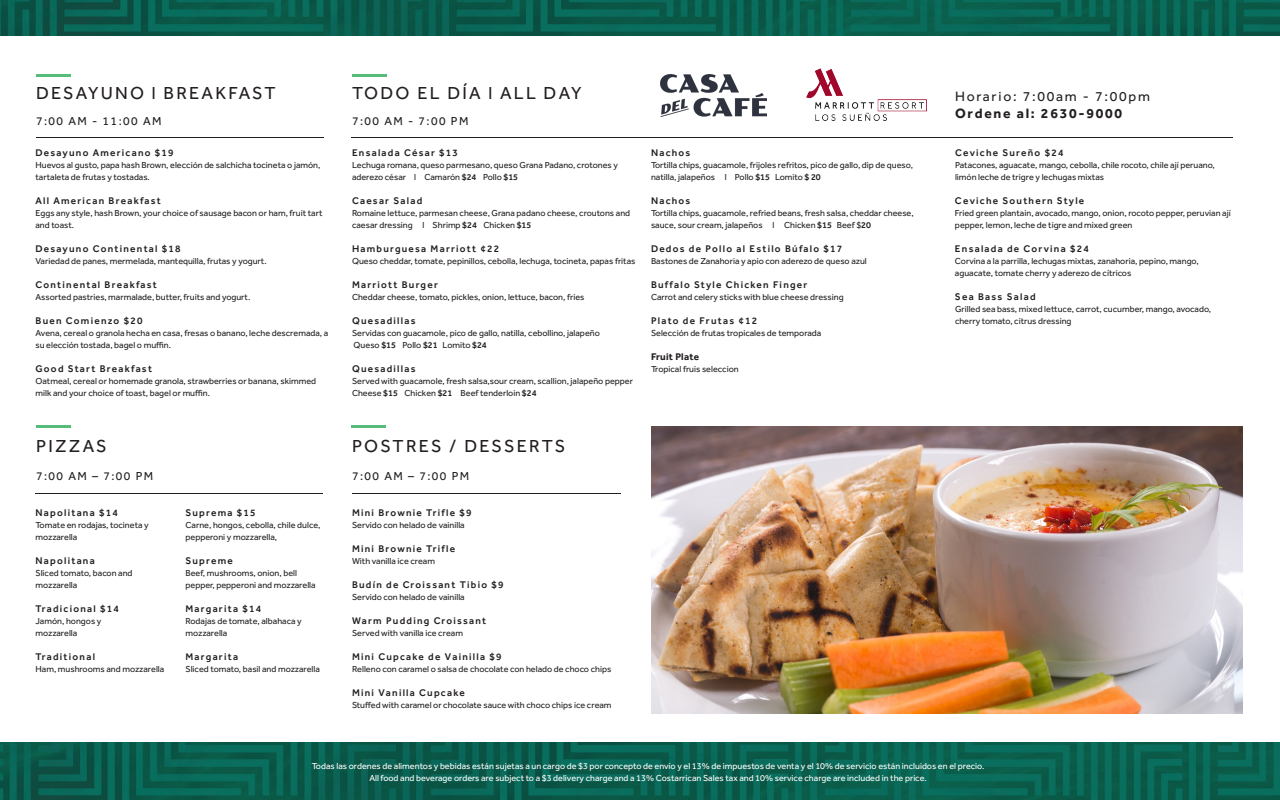
<style>
.page{position:relative;width:1280px;height:800px;background:#fff}
.page>*{position:absolute;margin:0;border:0;box-sizing:border-box;transform-origin:0 0}
.t1{font:18px "Effra";letter-spacing:.125em;color:#231f20}
.t2{font:14px "Effra";letter-spacing:.125em;color:#231f20}
.t3{font:700 14px "Effra";letter-spacing:.125em;color:#231f20}
.t4{font:12px "Effra";letter-spacing:.125em;color:#231f20}
.t5{font:500 10px "Effra";letter-spacing:.125em;color:#231f20}
.t6{font:700 10px "Effra";letter-spacing:.025em;color:#231f20}
.t7{font:9px/12px "Effra";color:#231f20}
.t8{font:9px "Effra";color:#fff}
.s1{font-weight:500}
</style>
<div class="page">
<img style="left:0;top:742px;width:1280px;height:58px">
<img style="left:0;top:0;width:1280px;height:36px">
<hr style="left:36px;top:426px;width:34px;height:2px;background:#55bc7a">
<hr style="left:352px;top:426px;width:34px;height:2px;background:#55bc7a">
<hr style="left:352px;top:75px;width:34px;height:2px;background:#55bc7a">
<hr style="left:36px;top:75px;width:35px;height:2px;background:#55bc7a">
<img style="left:651px;top:426px;width:591px;height:287px">
<hr style="left:36px;top:137px;width:288px;height:1px;background:#231f20">
<hr style="left:352px;top:137px;width:881px;height:1px;background:#231f20">
<hr style="left:36px;top:493px;width:287px;height:1px;background:#231f20">
<hr style="left:352px;top:493px;width:269px;height:1px;background:#231f20">
<img style="left:806px;top:68px;width:121px;height:52px">
<img style="left:660px;top:75px;width:107px;height:41px">
<p class="t1" style="left:36px;top:82px;width:241px">DESAYUNO l BREAKFAST</p>
<p class="t1" style="left:352px;top:82px;width:231px">TODO EL DÍA l ALL DAY</p>
<p class="t4" style="left:36px;top:114px;width:127px">7:00 AM - 11:00 AM</p>
<p class="t4" style="left:352px;top:114px;width:118px">7:00 AM - 7:00 PM</p>
<p class="t5" style="left:36px;top:147px;width:140px">Desayuno Americano $19</p>
<p class="t7" style="left:36px;top:159px;width:287px">Huevos al gusto, papa hash Brown, elección de salchicha tocineta o jamón, tartaleta de frutas y tostadas.</p>
<p class="t5" style="left:36px;top:195px;width:127px">All American Breakfast</p>
<p class="t7" style="left:36px;top:207px;width:289px">Eggs any style, hash Brown, your choice of sausage bacon or ham, fruit tart and toast.</p>
<p class="t5" style="left:36px;top:243px;width:147px">Desayuno Continental $18</p>
<p class="t7" style="left:36px;top:255px;width:233px">Variedad de panes, mermelada, mantequilla, frutas y yogurt.</p>
<p class="t5" style="left:36px;top:279px;width:123px">Continental Breakfast</p>
<p class="t7" style="left:36px;top:291px;width:216px">Assorted pastries, marmalade, butter, fruits and yogurt.</p>
<p class="t5" style="left:36px;top:315px;width:109px">Buen Comienzo $20</p>
<p class="t7" style="left:36px;top:327px;width:294px">Avena, cereal o granola hecha en casa, fresas o banano, leche descremada, a su elección tostada, bagel o muffin.</p>
<p class="t5" style="left:36px;top:363px;width:118px">Good Start Breakfast</p>
<p class="t7" style="left:36px;top:375px;width:282px">Oatmeal, cereal or homemade granola, strawberries or banana, skimmed milk and your choice of toast, bagel or muffin.</p>
<p class="t5" style="left:352px;top:147px;width:108px">Ensalada César $13</p>
<p class="t7" style="left:352px;top:159px;width:268px">Lechuga romana, queso parmesano, queso Grana Padano, crotones y aderezo césar l Camarón <span class="s1">$24</span> Pollo <span class="s1">$15</span></p>
<p class="t5" style="left:352px;top:195px;width:72px">Caesar Salad</p>
<p class="t7" style="left:352px;top:207px;width:280px">Romaine lettuce, parmesan cheese, Grana padano cheese, croutons and caesar dressing l Shrimp <span class="s1">$24</span> Chicken <span class="s1">$15</span></p>
<p class="t5" style="left:352px;top:243px;width:149px">Hamburguesa Marriott ¢22</p>
<p class="t7" style="left:352px;top:255px;width:285px">Queso cheddar, tomate, pepinillos, cebolla, lechuga, tocineta, papas fritas</p>
<p class="t5" style="left:352px;top:279px;width:87px">Marriott Burger</p>
<p class="t7" style="left:352px;top:291px;width:234px">Cheddar cheese, tomato, pickles, onion, lettuce, bacon, fries</p>
<p class="t5" style="left:352px;top:315px;width:65px">Quesadillas</p>
<p class="t7" style="left:352px;top:327px;width:249px">Servidas con guacamole, pico de gallo, natilla, cebollino, jalapeño</p>
<p class="t7" style="left:354px;top:339px;width:135px">Queso <span class="s1">$15</span> Pollo <span class="s1">$21</span> Lomito <span class="s1">$24</span></p>
<p class="t5" style="left:352px;top:363px;width:65px">Quesadillas</p>
<p class="t7" style="left:352px;top:375px;width:283px">Served with guacamole, fresh salsa,sour cream, scallion, jalapeño pepper</p>
<p class="t7" style="left:352px;top:387px;width:186px">Cheese <span class="s1">$15</span> Chicken <span class="s1">$21</span> Beef tenderloin <span class="s1">$24</span></p>
<p class="t5" style="left:651px;top:147px;width:41px">Nachos</p>
<p class="t7" style="left:651px;top:159px;width:263px">Tortilla chips, guacamole, frijoles refritos, pico de gallo, dip de queso,</p>
<p class="t7" style="left:651px;top:171px;width:171px">natilla, jalapeños l Pollo <span class="s1">$15</span> Lomito <span class="s1">$ 20</span></p>
<p class="t5" style="left:651px;top:195px;width:41px">Nachos</p>
<p class="t7" style="left:651px;top:207px;width:264px">Tortilla chips, guacamole, refried beans, fresh salsa, cheddar cheese,</p>
<p class="t7" style="left:651px;top:219px;width:222px">sauce, sour cream, jalapeños l Chicken <span class="s1">$15</span> Beef $<span class="s1">20</span></p>
<p class="t5" style="left:651px;top:243px;width:193px">Dedos de Pollo al Estilo Búfalo $17</p>
<p class="t7" style="left:651px;top:255px;width:217px">Bastones de Zanahoria y apio con aderezo de queso azul</p>
<p class="t5" style="left:651px;top:279px;width:158px">Buffalo Style Chicken Finger</p>
<p class="t7" style="left:651px;top:291px;width:194px">Carrot and celery sticks with blue cheese dressing</p>
<p class="t5" style="left:651px;top:315px;width:108px">Plato de Frutas ¢12</p>
<p class="t7" style="left:651px;top:327px;width:172px">Selección de frutas tropicales de temporada</p>
<p class="t6" style="left:651px;top:351px;width:50px">Fruit Plate</p>
<p class="t7" style="left:651px;top:363px;width:89px">Tropical fruis seleccion</p>
<p class="t1" style="left:36px;top:435px;width:72px">PIZZAS</p>
<p class="t1" style="left:352px;top:435px;width:215px">POSTRES / DESSERTS</p>
<p class="t4" style="left:36px;top:469px;width:119px">7:00 AM – 7:00 PM</p>
<p class="t4" style="left:352px;top:469px;width:119px">7:00 AM – 7:00 PM</p>
<p class="t5" style="left:36px;top:507px;width:84px">Napolitana $14</p>
<p class="t7" style="left:36px;top:519px;width:115px">Tomate en rodajas, tocineta y mozzarella</p>
<p class="t5" style="left:36px;top:555px;width:61px">Napolitana</p>
<p class="t7" style="left:36px;top:567px;width:99px">Sliced tomato, bacon and</p>
<p class="t7" style="left:36px;top:579px;width:43px">mozzarella</p>
<p class="t5" style="left:36px;top:603px;width:85px">Tradicional $14</p>
<p class="t7" style="left:36px;top:615px;width:67px">Jamón, hongos y</p>
<p class="t7" style="left:36px;top:627px;width:43px">mozzarella</p>
<p class="t5" style="left:36px;top:651px;width:61px">Traditional</p>
<p class="t7" style="left:36px;top:663px;width:130px">Ham, mushrooms and mozzarella</p>
<p class="t5" style="left:186px;top:507px;width:72px">Suprema $15</p>
<p class="t7" style="left:186px;top:519px;width:137px">Carne, hongos, cebolla, chile dulce, pepperoni y mozzarella,</p>
<p class="t5" style="left:186px;top:555px;width:49px">Supreme</p>
<p class="t7" style="left:186px;top:567px;width:113px">Beef, mushrooms, onion, bell</p>
<p class="t7" style="left:186px;top:579px;width:132px">pepper, pepperoni and mozzarella</p>
<p class="t5" style="left:186px;top:603px;width:77px">Margarita $14</p>
<p class="t7" style="left:186px;top:615px;width:118px">Rodajas de tomate, albahaca y mozzarella</p>
<p class="t5" style="left:186px;top:651px;width:54px">Margarita</p>
<p class="t7" style="left:186px;top:663px;width:136px">Sliced tomato, basil and mozzarella</p>
<p class="t5" style="left:352px;top:507px;width:121px">Mini Brownie Trifle $9</p>
<p class="t7" style="left:352px;top:519px;width:114px">Servido con helado de vainilla</p>
<p class="t5" style="left:352px;top:543px;width:105px">Mini Brownie Trifle</p>
<p class="t7" style="left:352px;top:555px;width:85px">With vanilla ice cream</p>
<p class="t5" style="left:352px;top:579px;width:153px">Budín de Croissant Tibio $9</p>
<p class="t7" style="left:352px;top:591px;width:114px">Servido con helado de vainilla</p>
<p class="t5" style="left:352px;top:615px;width:136px">Warm Pudding Croissant</p>
<p class="t7" style="left:352px;top:627px;width:112px">Served with vanilla ice cream</p>
<p class="t5" style="left:352px;top:651px;width:151px">Mini Cupcake de Vainilla $9</p>
<p class="t7" style="left:352px;top:663px;width:261px">Relleno con caramel o salsa de chocolate con helado de choco chips</p>
<p class="t5" style="left:352px;top:687px;width:114px">Mini Vanilla Cupcake</p>
<p class="t7" style="left:352px;top:699px;width:261px">Stuffed with caramel or chocolate sauce with choco chips ice cream</p>
<p class="t2" style="left:955px;top:88px;width:197px">Horario: 7:00am - 7:00pm</p>
<p class="t3" style="left:955px;top:105px;width:169px">Ordene al: 2630-9000</p>
<p class="t5" style="left:955px;top:147px;width:110px">Ceviche Sureño $24</p>
<p class="t7" style="left:955px;top:159px;width:261px">Patacones, aguacate, mango, cebolla, chile rocoto, chile ají peruano, limón leche de trigre y lechugas mixtas</p>
<p class="t5" style="left:955px;top:195px;width:131px">Ceviche Southern Style</p>
<p class="t7" style="left:955px;top:207px;width:277px">Fried green plantain, avocado, mango, onion, rocoto pepper, peruvian ají pepper, lemon, leche de tigre and mixed green</p>
<p class="t5" style="left:955px;top:243px;width:135px">Ensalada de Corvina $24</p>
<p class="t7" style="left:955px;top:255px;width:245px">Corvina a la parrilla, lechugas mixtas, zanahoria, pepino, mango, aguacate, tomate cherry y aderezo de cítricos</p>
<p class="t5" style="left:955px;top:291px;width:82px">Sea Bass Salad</p>
<p class="t7" style="left:955px;top:303px;width:258px">Grilled sea bass, mixed lettuce, carrot, cucumber, mango, avocado, cherry tomato, citrus dressing</p>
<p class="t8" style="left:312px;top:760px;width:674px">Todas las ordenes de alimentos y bebidas están sujetas a un cargo de $3 por concepto de envío y el 13% de impuestos de venta y el 10% de servicio están incluidos en el precio.</p>
<p class="t8" style="left:369px;top:772px;width:559px">All food and beverage orders are subject to a $3 delivery charge and a 13% Costarrican Sales tax and 10% service charge are included in the price.</p>
</div>
